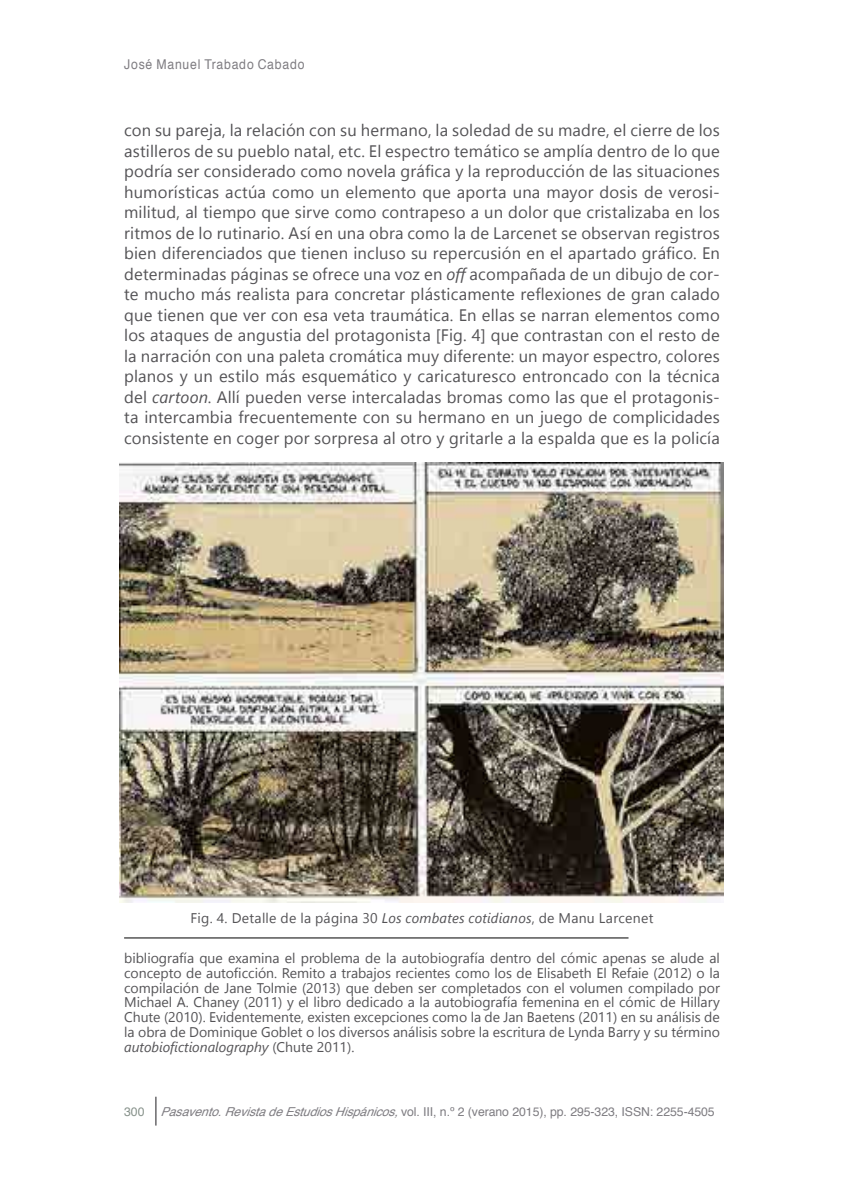
<style>
.page{position:relative;width:844px;height:1191px;background:#fff}
.page>*{position:absolute;margin:0;border:0;box-sizing:border-box;transform-origin:0 0}
.t1{font:16.62px/20.5px "Segoe UI";letter-spacing:.01em;color:#545356;text-align:justify}
.t2{font:14px/14.9px "Segoe UI";color:#545356;text-align:justify}
.t3{font:14px "Segoe UI";letter-spacing:.02em;color:#545356}
.t4{font:13.47px "Helvetica";letter-spacing:.06em;color:#7e7c81;scale:.91 1}
.t5{font:12.25px "Helvetica";letter-spacing:-.005em;color:#7e7c81}
.t6{font:12.25px "Helvetica";color:#87928b}
.s1{font-style:italic}
</style>
<div class="page">
<svg style="left:155px;top:1096px;width:1px;height:29px"></svg>
<hr style="left:124px;top:937px;width:504px;height:1px;background:#000">
<img style="left:119px;top:463px;width:604px;height:439px">
<p class="t4" style="left:124px;top:54px;width:200px">José Manuel Trabado Cabado</p>
<p class="t1" style="left:124px;top:119px;width:597px">con su pareja, la relación con su hermano, la soledad de su madre, el cierre de los astilleros de su pueblo natal, etc. El espectro temático se amplía dentro de lo que podría ser considerado como novela gráfica y la reproducción de las situaciones humorísticas actúa como un elemento que aporta una mayor dosis de verosi&shy;militud, al tiempo que sirve como contrapeso a un dolor que cristalizaba en los ritmos de lo rutinario. Así en una obra como la de Larcenet se observan registros bien diferenciados que tienen incluso su repercusión en el apartado gráfico. En determinadas páginas se ofrece una voz en <span class="s1">off</span> acompañada de un dibujo de cor&shy;te mucho más realista para concretar plásticamente reflexiones de gran calado que tienen que ver con esa veta traumática. En ellas se narran elementos como los ataques de angustia del protagonista [Fig. 4] que contrastan con el resto de la narración con una paleta cromática muy diferente: un mayor espectro, colores planos y un estilo más esquemático y caricaturesco entroncado con la técnica del <span class="s1">cartoon</span>. Allí pueden verse intercaladas bromas como las que el protagonis&shy;ta intercambia frecuentemente con su hermano en un juego de complicidades consistente en coger por sorpresa al otro y gritarle a la espalda que es la policía</p>
<p class="t3" style="left:190px;top:907px;width:464px">Fig. 4. Detalle de la página 30 <span class="s1">Los combates cotidianos</span>, de Manu Larcenet</p>
<p class="t2" style="left:124px;top:949px;width:597px">bibliografía que examina el problema de la autobiografía dentro del cómic apenas se alude al concepto de autoficción. Remito a trabajos recientes como los de Elisabeth El Refaie (2012) o la compilación de Jane Tolmie (2013) que deben ser completados con el volumen compilado por Michael A. Chaney (2011) y el libro dedicado a la autobiografía femenina en el cómic de Hillary Chute (2010). Evidentemente, existen excepciones como la de Jan Baetens (2011) en su análisis de la obra de Dominique Goblet o los diversos análisis sobre la escritura de Lynda Barry y su término <span class="s1">autobiofictionalography</span> (Chute 2011).</p>
<p class="t6" style="left:124px;top:1102px;width:22px">300</p>
<p class="t5" style="left:160px;top:1102px;width:555px"><span class="s1">Pasavento.RevistadeEstudiosHispánicos,</span>vol. III, n.º 2 (verano 2015), pp. 295-323, ISSN: 2255-4505</p>
</div>
